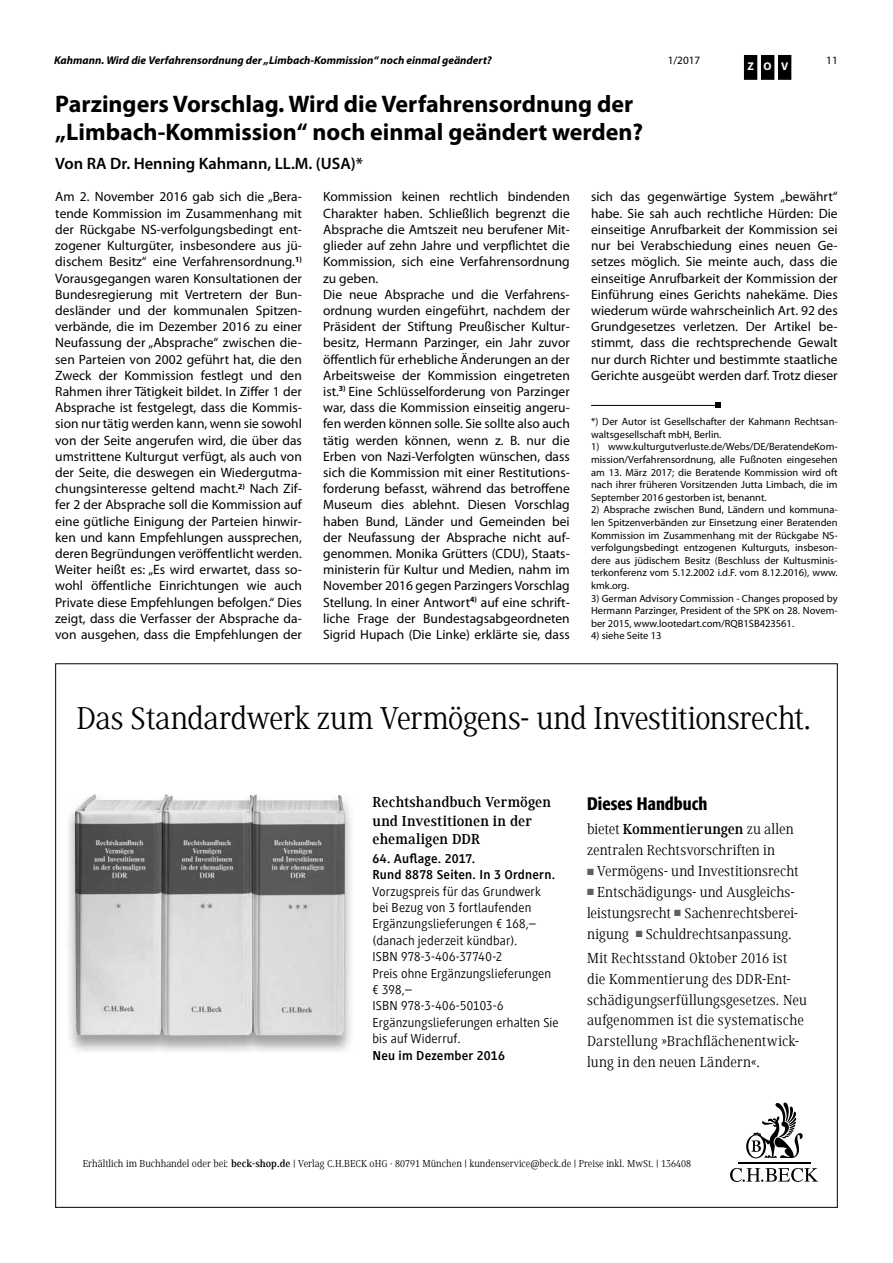
<style>
.page{position:relative;width:893px;height:1263px;background:#fff}
.page>*{position:absolute;margin:0;border:0;box-sizing:border-box;transform-origin:0 0}
.t1{font:32.55px "Generis Serif Com";letter-spacing:-.015em;color:#000}
.t2{font:700 24px/28.8px "Myriad Pro";color:#000}
.t3{font:500 17.85px "Tn T Form Condensed BSK";color:#000}
.t4{font:600 16.5px "Myriad Pro";color:#000}
.t5{font:14.85px/20.9px "Generis Serif Com";letter-spacing:.005em;color:#000}
.t6{font:700 14.85px/18.6px "Generis Serif Com";letter-spacing:.005em;color:#000}
.t7{font:13.5px/16.2px "Myriad Pro";color:#000;text-align:justify}
.t8{font:13.5px/16.4px "Generis Sans Com";letter-spacing:.01em;color:#000}
.t9{font:700 13.5px/16.4px "Generis Sans Com";letter-spacing:.01em;color:#000}
.t10{font:italic 700 11.25px "Myriad Pro";color:#000}
.t11{font:11.25px "Myriad Pro";color:#000}
.t12{font:700 11.25px "Myriad Pro";color:#fff}
.t13{font:10.5px/12.6px "Myriad Pro";color:#000;text-align:justify}
.t14{font:10.5px "Generis Serif Com";color:#000}
.s1{font-weight:700}
.s2{color:#5f5f5f}
</style>
<div class="page">
<div style="left:744px;top:55px;width:13px;height:24px;background:#000"></div>
<div style="left:761px;top:55px;width:13px;height:24px;background:#000"></div>
<div style="left:778px;top:55px;width:13px;height:24px;background:#000"></div>
<hr style="left:591px;top:405px;width:128px;height:1px;background:#000">
<svg style="left:716px;top:403px;width:5px;height:5px"></svg>
<svg style="left:746px;top:1102px;width:57px;height:56px"></svg>
<hr style="left:738px;top:1162px;width:73px;height:2px;background:#000">
<svg style="left:730px;top:1168px;width:88px;height:14px"></svg>
<img style="left:68px;top:802px;width:283px;height:250px">
<img style="left:74px;top:794px;width:271px;height:242px">
<p class="t10" style="left:54px;top:53px;width:439px">Kahmann. Wird die Verfahrensordnung der „Limbach-Kommission“ noch einmal geändert?</p>
<p class="t11" style="left:668px;top:53px;width:34px">1/2017</p>
<p class="t11" style="left:826px;top:53px;width:13px">11</p>
<p class="t12" style="left:747px;top:59px;width:42px">ZOV</p>
<h2 class="t2" style="left:55px;top:88px;width:589px">Parzingers Vorschlag. Wird die Verfahrensordnung der „Limbach-Kommission“ noch einmal geändert werden?</h2>
<p class="t4" style="left:55px;top:153px;width:309px">Von RA Dr. Henning Kahmann, LL.M. (USA)*</p>
<p class="t7" style="left:55px;top:189px;width:248px">Am 2. November 2016 gab sich die „Bera&shy;tende Kommission im Zusammenhang mit der Rückgabe NS-verfolgungsbedingt ent&shy;zogener Kulturgüter, insbesondere aus jü&shy;dischem Besitz“ eine Verfahrensordnung.<sup>1)<br></sup>Vorausgegangen waren Konsultationen der Bundesregierung mit Vertretern der Bun&shy;desländer und der kommunalen Spitzen&shy;verbände, die im Dezember 2016 zu einer Neufassung der „Absprache“ zwischen die&shy;sen Parteien von 2002 geführt hat, die den Zweck der Kommission festlegt und den Rahmen ihrer Tätigkeit bildet. In Ziffer 1 der Absprache ist festgelegt, dass die Kommis&shy;sion nur tätig werden kann, wenn sie sowohl von der Seite angerufen wird, die über das umstrittene Kulturgut verfügt, als auch von der Seite, die deswegen ein Wiedergutma&shy;chungsinteresse geltend macht.<sup>2)</sup> Nach Zif&shy;fer 2 der Absprache soll die Kommission auf eine gütliche Einigung der Parteien hinwir&shy;ken und kann Empfehlungen aussprechen, deren Begründungen veröffentlicht werden.<br>Weiter heißt es: „Es wird erwartet, dass so&shy;wohl öffentliche Einrichtungen wie auch Private diese Empfehlungen befolgen.“ Dies zeigt, dass die Verfasser der Absprache da&shy;von ausgehen, dass die Empfehlungen der</p>
<p class="t7" style="left:323px;top:189px;width:248px;text-align:left">Kommission keinen rechtlich bindenden Charakter haben. Schließlich begrenzt die Absprache die Amtszeit neu berufener Mit&shy;glieder auf zehn Jahre und verpflichtet die Kommission, sich eine Verfahrensordnung zu geben.<br>Die neue Absprache und die Verfahrens&shy;ordnung wurden eingeführt, nachdem der Präsident der Stiftung Preußischer Kultur&shy;besitz, Hermann Parzinger, ein Jahr zuvor öffentlich für erhebliche Änderungen an der Arbeitsweise der Kommission eingetreten ist.<sup>3)</sup> Eine Schlüsselforderung von Parzinger war, dass die Kommission einseitig angeru&shy;fen werden können solle. Sie sollte also auch tätig werden können, wenn z. B. nur die Erben von Nazi-Verfolgten wünschen, dass sich die Kommission mit einer Restitutions&shy;forderung befasst, während das betroffene Museum dies ablehnt. Diesen Vorschlag haben Bund, Länder und Gemeinden bei der Neufassung der Absprache nicht auf&shy;genommen. Monika Grütters (CDU), Staats&shy;ministerin für Kultur und Medien, nahm im November 2016 gegen Parzingers Vorschlag Stellung. In einer Antwort<sup>4)</sup> auf eine schrift&shy;liche Frage der Bundestagsabgeordneten Sigrid Hupach (Die Linke) erklärte sie, dass</p>
<p class="t7" style="left:591px;top:189px;width:248px">sich das gegenwärtige System „bewährt“ habe. Sie sah auch rechtliche Hürden: Die einseitige Anrufbarkeit der Kommission sei nur bei Verabschiedung eines neuen Ge&shy;setzes möglich. Sie meinte auch, dass die einseitige Anrufbarkeit der Kommission der Einführung eines Gerichts nahekäme. Dies wiederum würde wahrscheinlich Art. 92 des Grundgesetzes verletzen. Der Artikel be&shy;stimmt, dass die rechtsprechende Gewalt nur durch Richter und bestimmte staatliche Gerichte ausgeübt werden darf. Trotz dieser</p>
<p class="t13" style="left:591px;top:415px;width:248px">*) Der Autor ist Gesellschafter der Kahmann Rechtsan&shy;waltsgesellschaft mbH, Berlin.</p>
<p class="t13" style="left:591px;top:440px;width:248px">1) www.kulturgutverluste.de/Webs/DE/BeratendeKom&shy;mission/Verfahrensordnung, alle Fußnoten eingesehen am 13. März 2017; die Beratende Kommission wird oft nach ihrer früheren Vorsitzenden Jutta Limbach, die im September 2016 gestorben ist, benannt.</p>
<p class="t13" style="left:591px;top:503px;width:248px">2) Absprache zwischen Bund, Ländern und kommuna&shy;len Spitzenverbänden zur Einsetzung einer Beratenden Kommission im Zusammenhang mit der Rückgabe NS&shy;verfolgungsbedingt entzogenen Kulturguts, insbeson&shy;dere aus jüdischem Besitz (Beschluss der Kultusminis&shy;terkonferenz vom 5.12.2002 i.d.F. vom 8.12.2016), www. kmk.org.</p>
<p class="t13" style="left:591px;top:592px;width:248px">3) German Advisory Commission - Changes proposed by Hermann Parzinger, President of the SPK on 28. Novem&shy;ber 2015, www.lootedart.com/RQB1SB423561.</p>
<p class="t13" style="left:591px;top:629px;width:72px">4) siehe Seite 13</p>
<h1 class="t1" style="left:76px;top:700px;width:736px">Das Standardwerk zum Vermögens- und Investitionsrecht.</h1>
<p class="t6" style="left:372px;top:793px;width:180px">Rechtshandbuch Vermögen und Investitionen in der ehemaligen DDR</p>
<p class="t9" style="left:372px;top:850px;width:184px">64. Auflage. 2017.<br>Rund 8878 Seiten. In 3 Ordnern.</p>
<p class="t8" style="left:372px;top:883px;width:188px">Vorzugspreis für das Grundwerk bei Bezug von 3 fortlaufenden<br>Ergänzungslieferungen € 168,– (danach jederzeit kündbar).<br>ISBN 978-3-406-37740-2<br>Preis ohne Ergänzungslieferungen € 398,–<br>ISBN 978-3-406-50103-6<br>Ergänzungslieferungen erhalten Sie bis auf Widerruf.</p>
<p class="t9" style="left:372px;top:1047px;width:134px">Neu im Dezember 2016</p>
<h3 class="t3" style="left:587px;top:793px;width:122px">Dieses Handbuch</h3>
<p class="t5" style="left:587px;top:819px;width:208px">bietet <span class="s1">Kommentierungen</span> zu allen zentralen Rechtsvorschriften in</p>
<p class="t5" style="left:587px;top:861px;width:213px"><span class="s2">■</span> Vermögens- und Investi tionsrecht</p>
<p class="t5" style="left:587px;top:882px;width:213px"><span class="s2">■</span> Entschädigungs- und Ausgleichs&shy;leistungsrecht <span class="s2">■</span> Sachen rechts berei&shy;nigung <span class="s2">■</span> Schuldrechts anpassung.</p>
<p class="t5" style="left:587px;top:947px;width:221px">Mit Rechtsstand Oktober 2016 ist die Kommentierung des DDR-Ent&shy;schädigungserfüllungsgesetzes. Neu aufgenommen ist die systematische Darstellung »Brachflächenentwick&shy;lung in den neuen Ländern«.</p>
<p class="t14" style="left:83px;top:1158px;width:610px">Erhältlich im Buchhandel oder bei: <span class="s1">beck-shop.de</span> | Verlag C.H.BECK oHG · 80791 München | kundenservice@beck.de | Preise inkl. MwSt. | 136408</p>
</div>
